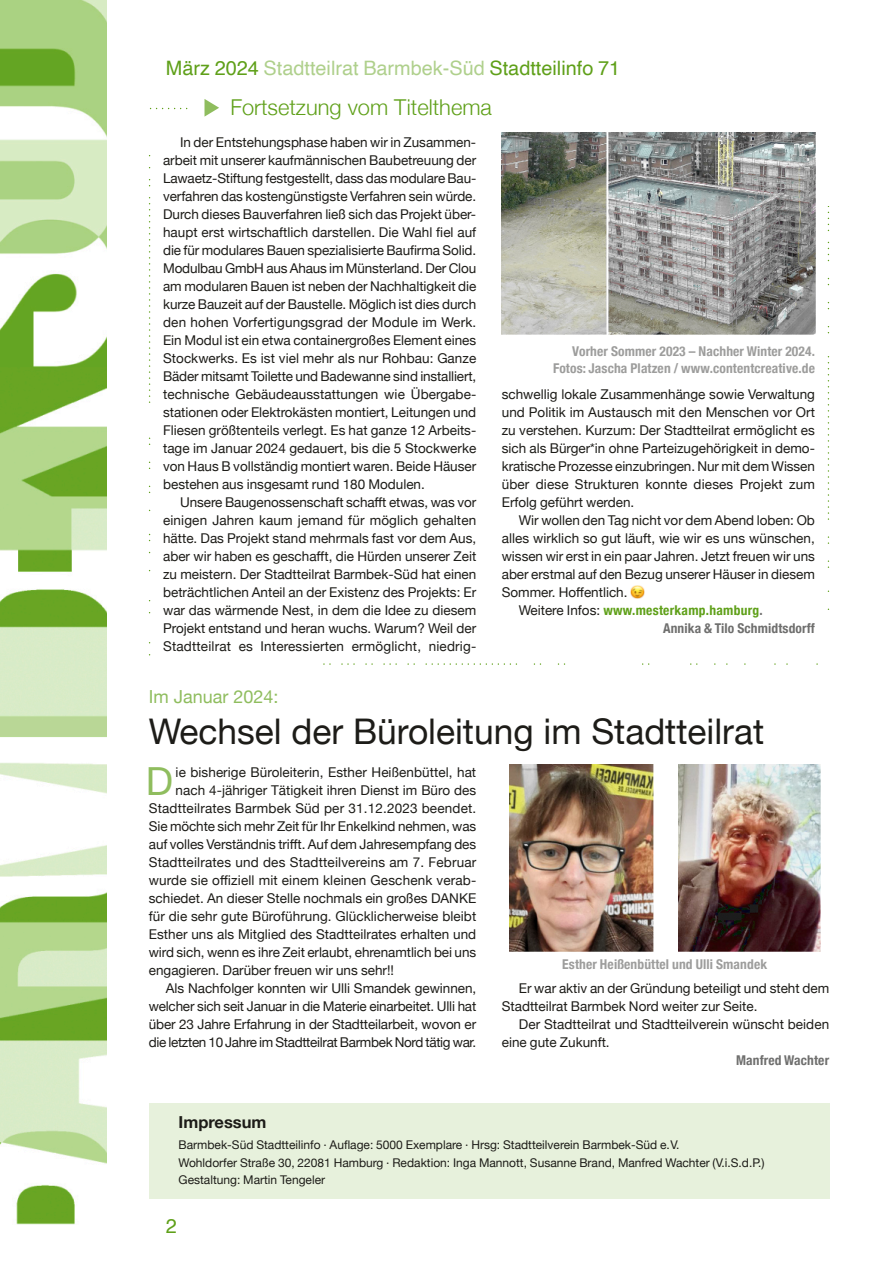
<style>
.page{position:relative;width:893px;height:1263px;background:#fff}
.page>*{position:absolute;margin:0;border:0;box-sizing:border-box;transform-origin:0 0}
.t1{font:38.7px "Helvetica Neue";color:#8fbd5e}
.t2{font:35.4px "Helvetica Neue";color:#1d1c18}
.t3{font:300 21.9px "Helvetica Neue";color:#5fa019}
.t4{font:19.8px "Helvetica";color:#5fa019}
.t5{font:18px "Helvetica Neue";color:#8fbd5e}
.t6{font:700 16.5px "Helvetica Neue";color:#1d1c18}
.t7{font:13.5px "Helvetica Neue";color:#1d1c18}
.t8{font:700 condensed 13.5px "Helvetica Neue";letter-spacing:.01em;color:#9d9d9c}
.t9{font:13.5px "Helvetica Neue";letter-spacing:-.025em;color:#1d1c18}
.t10{font:700 condensed 13.5px "Helvetica Neue";letter-spacing:.01em;color:#6f6f6e}
.t11{font:700 condensed 13.5px "Helvetica Neue";letter-spacing:.02em;color:#5fa019}
.t12{font:12px "Helvetica Neue";color:#1d1c18}
.s1{color:#afd08c}
.s2{font-weight:400;font-stretch:normal;color:#1d1c18}
.s3{color:#6f6f6e}
</style>
<div class="page">
<img style="left:0;top:0;width:107px;height:1225px">
<img style="left:631px;top:585px;width:13px;height:14px">
<div style="left:149px;top:1103px;width:680px;height:96px;background:#e7f1dc"></div>
<img style="left:678px;top:764px;width:142px;height:187px">
<img style="left:509px;top:764px;width:144px;height:187px">
<img style="left:502px;top:132px;width:313px;height:203px">
<svg style="left:204px;top:99px;width:15px;height:18px"></svg>
<p class="t4" style="left:166px;top:60px;width:456px">März 2024 <span class="s1">Stadtteilrat Barmbek-Süd</span> Stadtteilinfo 71</p>
<p class="t3" style="left:230px;top:94px;width:263px">Fortsetzung vom Titelthema</p>
<p class="t7" style="left:180px;top:134px;width:298px">In der Entstehungsphase haben wir in Zusammen-</p>
<p class="t7" style="left:163px;top:152px;width:315px">arbeit mit unserer kaufmännischen Baubetreuung der</p>
<p class="t7" style="left:163px;top:170px;width:315px">Lawaetz-Stiftung festgestellt, dass das modulare Bau-</p>
<p class="t7" style="left:163px;top:188px;width:315px">verfahren das kostengünstigste Verfahren sein würde.</p>
<p class="t7" style="left:163px;top:206px;width:315px">Durch dieses Bauverfahren ließ sich das Projekt über-</p>
<p class="t7" style="left:163px;top:224px;width:315px">haupt erst wirtschaftlich darstellen. Die Wahl fiel auf</p>
<p class="t7" style="left:163px;top:242px;width:315px">die für modulares Bauen spezialisierte Baufirma Solid.</p>
<p class="t7" style="left:163px;top:260px;width:315px">Modulbau GmbH aus Ahaus im Münsterland. Der Clou</p>
<p class="t7" style="left:163px;top:278px;width:315px">am modularen Bauen ist neben der Nachhaltigkeit die</p>
<p class="t7" style="left:163px;top:296px;width:315px">kurze Bauzeit auf der Baustelle. Möglich ist dies durch</p>
<p class="t7" style="left:163px;top:314px;width:315px">den hohen Vorfertigungsgrad der Module im Werk.</p>
<p class="t7" style="left:163px;top:332px;width:315px">Ein Modul ist ein etwa containergroßes Element eines</p>
<p class="t7" style="left:163px;top:350px;width:315px">Stockwerks. Es ist viel mehr als nur Rohbau: Ganze</p>
<p class="t7" style="left:163px;top:368px;width:315px">Bäder mitsamt Toilette und Badewanne sind installiert,</p>
<p class="t7" style="left:163px;top:386px;width:315px">technische Gebäudeausstattungen wie Übergabe-</p>
<p class="t7" style="left:163px;top:404px;width:315px">stationen oder Elektrokästen montiert, Leitungen und</p>
<p class="t7" style="left:163px;top:422px;width:315px">Fliesen größtenteils verlegt. Es hat ganze 12 Arbeits-</p>
<p class="t7" style="left:163px;top:440px;width:315px">tage im Januar 2024 gedauert, bis die 5 Stockwerke</p>
<p class="t7" style="left:163px;top:458px;width:315px">von Haus B vollständig montiert waren. Beide Häuser</p>
<p class="t7" style="left:163px;top:476px;width:263px">bestehen aus insgesamt rund 180 Modulen.</p>
<p class="t7" style="left:180px;top:494px;width:298px">Unsere Baugenossenschaft schafft etwas, was vor</p>
<p class="t7" style="left:163px;top:512px;width:315px">einigen Jahren kaum jemand für möglich gehalten</p>
<p class="t7" style="left:163px;top:530px;width:315px">hätte. Das Projekt stand mehrmals fast vor dem Aus,</p>
<p class="t7" style="left:163px;top:548px;width:315px">aber wir haben es geschafft, die Hürden unserer Zeit</p>
<p class="t7" style="left:163px;top:566px;width:315px">zu meistern. Der Stadtteilrat Barmbek-Süd hat einen</p>
<p class="t7" style="left:163px;top:584px;width:315px">beträchtlichen Anteil an der Existenz des Projekts: Er</p>
<p class="t7" style="left:163px;top:602px;width:315px">war das wärmende Nest, in dem die Idee zu diesem</p>
<p class="t7" style="left:163px;top:620px;width:315px">Projekt entstand und heran wuchs. Warum? Weil der</p>
<p class="t7" style="left:163px;top:638px;width:315px">Stadtteilrat es Interessierten ermöglicht, niedrig-</p>
<p class="t8" style="left:572px;top:343px;width:244px">Vorher Sommer 2023 – Nachher Winter 2024.</p>
<p class="t8" style="left:553px;top:360px;width:263px">Fotos: Jascha Platzen / www.contentcreative.de</p>
<p class="t7" style="left:502px;top:386px;width:315px">schwellig lokale Zusammenhänge sowie Verwaltung</p>
<p class="t7" style="left:502px;top:404px;width:315px">und Politik im Austausch mit den Menschen vor Ort</p>
<p class="t7" style="left:502px;top:422px;width:315px">zu verstehen. Kurzum: Der Stadtteilrat ermöglicht es</p>
<p class="t7" style="left:502px;top:440px;width:315px">sich als Bürger*in ohne Parteizugehörigkeit in demo-</p>
<p class="t7" style="left:502px;top:458px;width:315px">kratische Prozesse einzubringen. Nur mit dem Wissen</p>
<p class="t7" style="left:502px;top:476px;width:315px">über diese Strukturen konnte dieses Projekt zum</p>
<p class="t7" style="left:502px;top:494px;width:134px">Erfolg geführt werden.</p>
<p class="t7" style="left:519px;top:512px;width:298px">Wir wollen den Tag nicht vor dem Abend loben: Ob</p>
<p class="t7" style="left:502px;top:530px;width:315px">alles wirklich so gut läuft, wie wir es uns wünschen,</p>
<p class="t7" style="left:502px;top:548px;width:315px">wissen wir erst in ein paar Jahren. Jetzt freuen wir uns</p>
<p class="t7" style="left:502px;top:566px;width:315px">aber erstmal auf den Bezug unserer Häuser in diesem</p>
<p class="t7" style="left:502px;top:584px;width:127px">Sommer. Hoffentlich.</p>
<p class="t11" style="left:519px;top:602px;width:245px"><span class="s2">Weitere Infos:</span> www.mesterkamp.hamburg<span class="s3">.</span></p>
<p class="t10" style="left:663px;top:620px;width:153px">Annika &amp; Tilo Schmidtsdorff</p>
<p class="t5" style="left:149px;top:686px;width:131px">Im Januar 2024:</p>
<p class="t2" style="left:149px;top:710px;width:617px">Wechsel der Büroleitung im Stadtteilrat</p>
<p class="t1" style="left:146px;top:758px;width:29px">D</p>
<p class="t7" style="left:176px;top:764px;width:302px">ie bisherige Büroleiterin, Esther Heißenbüttel, hat</p>
<p class="t7" style="left:176px;top:782px;width:302px">nach 4-jähriger Tätigkeit ihren Dienst im Büro des</p>
<p class="t7" style="left:149px;top:800px;width:329px">Stadtteilrates Barmbek Süd per 31.12.2023 beendet.</p>
<p class="t7" style="left:149px;top:818px;width:329px">Sie möchte sich mehr Zeit für Ihr Enkelkind nehmen, was</p>
<p class="t7" style="left:149px;top:836px;width:329px">auf volles Verständnis trifft. Auf dem Jahresempfang des</p>
<p class="t7" style="left:149px;top:854px;width:329px">Stadtteilrates und des Stadtteilvereins am 7. Februar</p>
<p class="t7" style="left:149px;top:872px;width:329px">wurde sie offiziell mit einem kleinen Geschenk verab-</p>
<p class="t7" style="left:149px;top:890px;width:329px">schiedet. An dieser Stelle nochmals ein großes DANKE</p>
<p class="t7" style="left:149px;top:908px;width:329px">für die sehr gute Büroführung. Glücklicherweise bleibt</p>
<p class="t7" style="left:149px;top:926px;width:329px">Esther uns als Mitglied des Stadtteilrates erhalten und</p>
<p class="t7" style="left:149px;top:944px;width:329px">wird sich, wenn es ihre Zeit erlaubt, ehrenamtlich bei uns</p>
<p class="t7" style="left:149px;top:962px;width:247px">engagieren. Darüber freuen wir uns sehr!!</p>
<p class="t7" style="left:166px;top:980px;width:312px">Als Nachfolger konnten wir Ulli Smandek gewinnen,</p>
<p class="t7" style="left:149px;top:998px;width:329px">welcher sich seit Januar in die Materie einarbeitet. Ulli hat</p>
<p class="t7" style="left:149px;top:1016px;width:329px">über 23 Jahre Erfahrung in der Stadtteilarbeit, wovon er</p>
<p class="t9" style="left:149px;top:1034px;width:329px">die letzten 10 Jahre im Stadtteilrat Barmbek Nord tätig war.</p>
<p class="t8" style="left:562px;top:955px;width:206px">Esther Heißenbüttel und Ulli Smandek</p>
<p class="t7" style="left:519px;top:980px;width:312px">Er war aktiv an der Gründung beteiligt und steht dem</p>
<p class="t7" style="left:502px;top:998px;width:257px">Stadtteilrat Barmbek Nord weiter zur Seite.</p>
<p class="t7" style="left:519px;top:1016px;width:312px">Der Stadtteilrat und Stadtteilverein wünscht beiden</p>
<p class="t7" style="left:502px;top:1034px;width:109px">eine gute Zukunft.</p>
<p class="t10" style="left:736px;top:1052px;width:95px">Manfred Wachter</p>
<p class="t6" style="left:179px;top:1112px;width:89px">Impressum</p>
<p class="t12" style="left:179px;top:1138px;width:502px">Barmbek-Süd Stadtteilinfo · Auflage: 5000 Exemplare · Hrsg: Stadtteilverein Barmbek-Süd e. V.</p>
<p class="t12" style="left:179px;top:1155px;width:587px">Wohldorfer Straße 30, 22081 Hamburg · Redaktion: Inga Mannott, Susanne Brand, Manfred Wachter (V.i.S.d.P.)</p>
<p class="t12" style="left:179px;top:1172px;width:148px">Gestaltung: Martin Tengeler</p>
<p class="t4" style="left:166px;top:1218px;width:13px">2</p>
</div>
